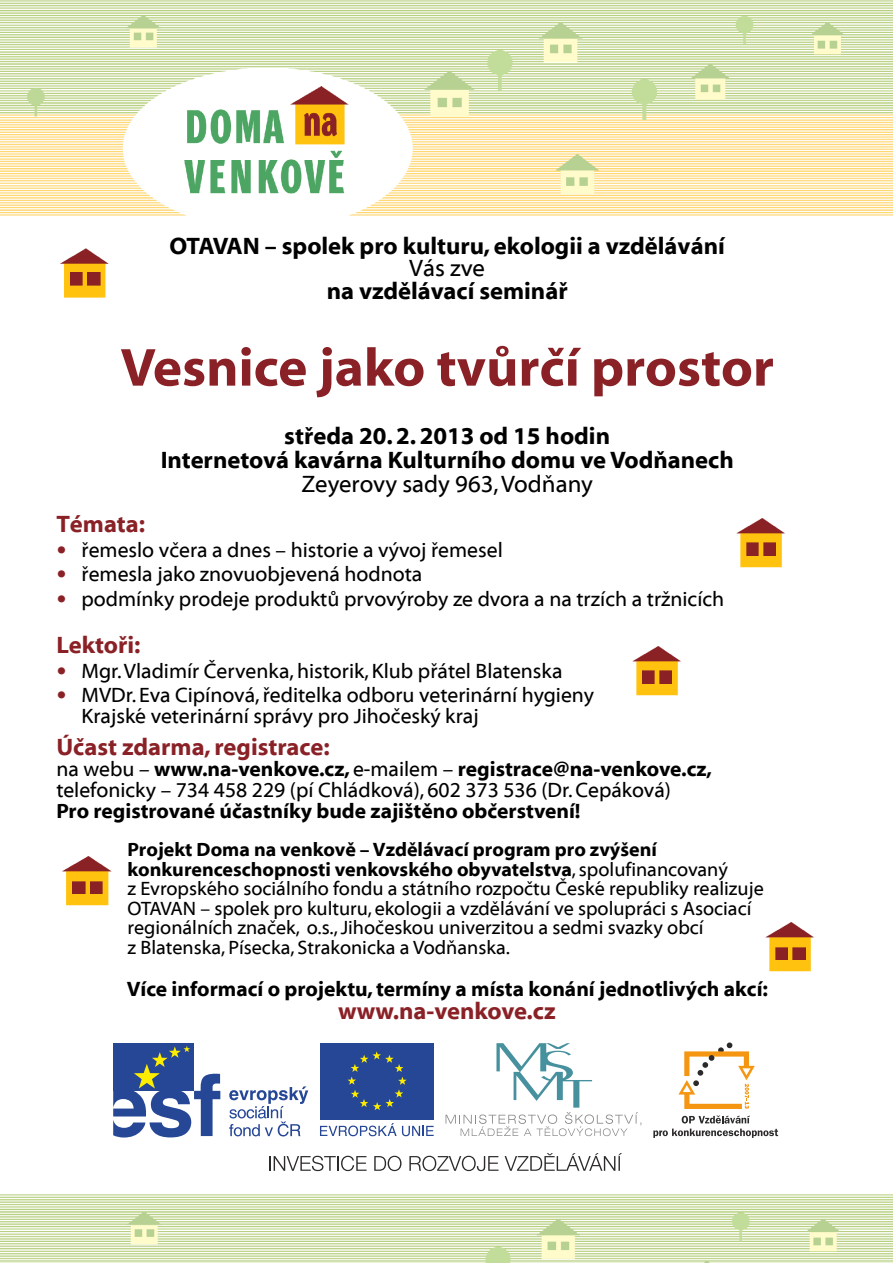
<style>
.page{position:relative;width:893px;height:1263px;background:#fff}
.page>*{position:absolute;margin:0;border:0;box-sizing:border-box;transform-origin:0 0}
.t1{font:700 54px "Myriad Web Pro";color:#8a2126}
.t2{font:700 24px/24px "Myriad Web Pro";color:#000;text-align:center}
.t3{font:700 24px "Myriad Web Pro";color:#8a2126}
.t4{font:24px "Myriad Web Pro";color:#000}
.t5{font:21px/24.3px "Myriad Web Pro";color:#000}
.t6{font:700 21px "Myriad Web Pro";color:#000}
.t7{font:20.4px/24.3px "Stone Sans CE";color:#8a2126;text-align:justify}
.t8{font:19.5px/19.5px "Myriad Web Pro";color:#000}
.s1{font-weight:700}
</style>
<div class="page">
<img style="left:0;top:0;width:893px;height:216px">
<img style="left:0;top:1195px;width:893px;height:68px">
<div style="left:113px;top:1043px;width:81px;height:48px;background:#264796"></div>
<svg style="left:113px;top:1046px;width:107px;height:91px"></svg>
<svg style="left:229px;top:1086px;width:79px;height:50px"></svg>
<div style="left:320px;top:1043px;width:114px;height:76px;background:#264796"></div>
<svg style="left:347px;top:1051px;width:60px;height:59px"></svg>
<svg style="left:320px;top:1123px;width:114px;height:13px"></svg>
<svg style="left:445px;top:1043px;width:196px;height:93px"></svg>
<svg style="left:653px;top:1115px;width:125px;height:23px"></svg>
<svg style="left:678px;top:1042px;width:77px;height:67px"></svg>
<svg style="left:269px;top:1156px;width:98px;height:15px"></svg>
<svg style="left:374px;top:1156px;width:27px;height:15px"></svg>
<svg style="left:409px;top:1156px;width:89px;height:15px"></svg>
<svg style="left:505px;top:1153px;width:117px;height:18px"></svg>
<img style="left:736px;top:518px;width:48px;height:49px">
<svg style="left:746px;top:543px;width:12px;height:12px"></svg>
<svg style="left:764px;top:543px;width:12px;height:12px"></svg>
<img style="left:60px;top:248px;width:49px;height:49px">
<svg style="left:70px;top:273px;width:30px;height:12px"></svg>
<img style="left:632px;top:646px;width:48px;height:49px">
<svg style="left:642px;top:671px;width:12px;height:12px"></svg>
<svg style="left:660px;top:671px;width:12px;height:12px"></svg>
<img style="left:63px;top:857px;width:48px;height:49px">
<svg style="left:73px;top:881px;width:30px;height:13px"></svg>
<img style="left:765px;top:923px;width:49px;height:49px">
<svg style="left:775px;top:947px;width:30px;height:13px"></svg>
<p class="t2" style="left:170px;top:234px;width:557px">OTAVAN – spolek pro kulturu, ekologii a vzdělávání</p>
<p class="t4" style="left:409px;top:257px;width:77px">Vás zve</p>
<p class="t2" style="left:327px;top:280px;width:243px">na vzdělávací seminář</p>
<h1 class="t1" style="left:120px;top:342px;width:655px">Vesnice jako tvůrčí prostor</h1>
<p class="t2" style="left:161px;top:425px;width:575px">středa 20. 2. 2013 od 15 hodin<br>Internetová kavárna Kulturního domu ve Vodňanech</p>
<p class="t4" style="left:302px;top:473px;width:293px">Zeyerovy sady 963,Vodňany</p>
<p class="t3" style="left:56px;top:513px;width:90px">Témata:</p>
<p class="t7" style="left:56px;top:540px;width:11px">• • •</p>
<p class="t5" style="left:82px;top:539px;width:644px">řemeslo včera a dnes – historie a vývoj řemesel<br>řemesla jako znovuobjevená hodnota<br>podmínky prodeje produktů prvovýroby ze dvora a na trzích a tržnicích</p>
<p class="t3" style="left:56px;top:634px;width:86px">Lektoři:</p>
<p class="t7" style="left:56px;top:660px;width:11px">• •</p>
<p class="t5" style="left:82px;top:659px;width:514px">Mgr.Vladimír Červenka, historik, Klub přátel Blatenska<br>MVDr. Eva Cipínová, ředitelka odboru veterinární hygieny</p>
<p class="t5" style="left:82px;top:705px;width:399px">Krajské veterinární správy pro Jihočeský kraj</p>
<p class="t3" style="left:56px;top:735px;width:275px">Účast zdarma, registrace:</p>
<p class="t5" style="left:56px;top:760px;width:657px;line-height:21px">na webu – <span class="s1">www.na-venkove.cz,</span> e-mailem – <span class="s1">registrace@na-venkove.cz, </span>telefonicky – 734 458 229 (pí Chládková), 602 373 536 (Dr. Cepáková)</p>
<p class="t6" style="left:56px;top:802px;width:526px">Pro registrované účastníky bude zajištěno občerstvení!</p>
<p class="t8" style="left:128px;top:840px;width:638px"><span class="s1">Projekt Doma na venkově – Vzdělávací program pro zvýšení konkurenceschopnosti venkovského obyvatelstva</span>, spolufinancovaný<br>z Evropského sociálního fondu a státního rozpočtu České republiky realizuje OTAVAN – spolek pro kulturu, ekologii a vzdělávání ve spolupráci s Asociací regionálních značek, o.s., Jihočeskou univerzitou a sedmi svazky obcí<br>z Blatenska, Písecka, Strakonicka a Vodňanska.</p>
<p class="t6" style="left:127px;top:979px;width:643px">Více informací o projektu, termíny a místa konání jednotlivých akcí:</p>
<p class="t3" style="left:338px;top:1000px;width:219px">www.na-venkove.cz</p>
</div>
